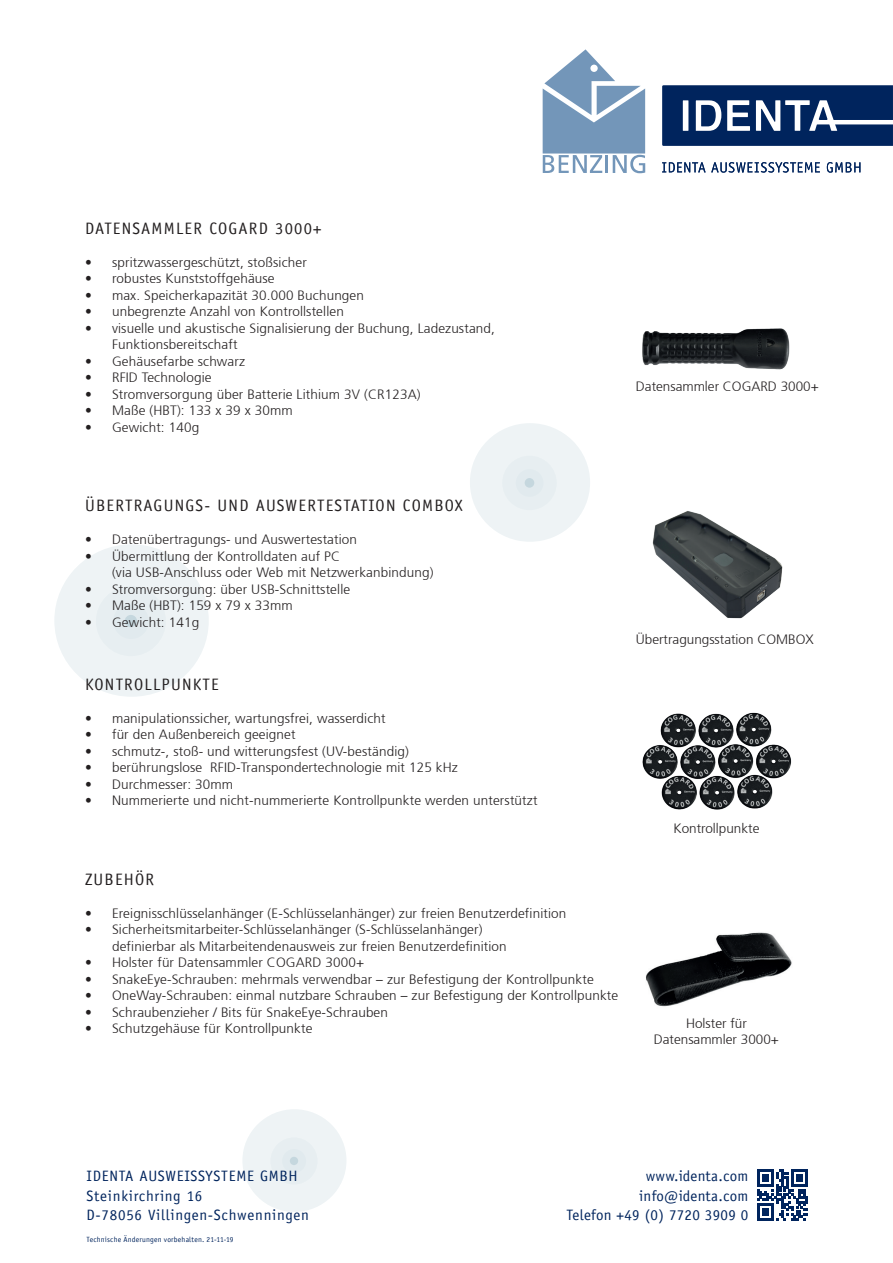
<style>
.page{position:relative;width:893px;height:1263px;background:#fff}
.page>*{position:absolute;margin:0;border:0;box-sizing:border-box;transform-origin:0 0}
.t1{font:16.5px "Officina Sans";letter-spacing:.075em;color:#231f20}
.t2{font:15px/19.5px "Officina Sans";letter-spacing:.05em;color:#00245d}
.t3{font:15px/19.5px "Officina Sans";letter-spacing:.02em;color:#00245d;text-align:right}
.t4{font:300 13.5px/16.5px "Frutiger";letter-spacing:.01em;color:#231f20}
.t5{font:7.5px "Officina Sans";letter-spacing:.025em;color:#00245d}
.s1{font-family:"Frutiger LT"}
</style>
<div class="page">
<div style="left:470px;top:423px;width:120px;height:119px;background:#eef3f5;border-radius:50%"></div>
<div style="left:502px;top:456px;width:55px;height:54px;background:#e7eef1;border-radius:50%"></div>
<div style="left:516px;top:469px;width:27px;height:28px;background:#e1eaee;border-radius:50%"></div>
<div style="left:525px;top:478px;width:9px;height:10px;background:#c5d7de;border-radius:50%"></div>
<div style="left:242px;top:1109px;width:104px;height:103px;background:#eef3f5;border-radius:50%"></div>
<div style="left:270px;top:1137px;width:48px;height:47px;background:#e7eef1;border-radius:50%"></div>
<div style="left:282px;top:1149px;width:24px;height:24px;background:#e1eaee;border-radius:50%"></div>
<div style="left:290px;top:1157px;width:8px;height:8px;background:#c5d7de;border-radius:50%"></div>
<div style="left:54px;top:544px;width:155px;height:153px;background:#eef3f5;border-radius:50%"></div>
<div style="left:96px;top:586px;width:70px;height:70px;background:#e7eef1;border-radius:50%"></div>
<div style="left:113px;top:603px;width:36px;height:36px;background:#e1eaee;border-radius:50%"></div>
<div style="left:125px;top:615px;width:12px;height:12px;background:#c5d7de;border-radius:50%"></div>
<img style="left:642px;top:712px;width:150px;height:98px">
<img style="left:652px;top:511px;width:131px;height:108px">
<img style="left:642px;top:328px;width:148px;height:42px">
<img style="left:646px;top:932px;width:146px;height:75px">
<svg style="left:757px;top:1169px;width:51px;height:51px"></svg>
<svg style="left:662px;top:162px;width:158px;height:11px"></svg>
<svg style="left:827px;top:162px;width:33px;height:11px"></svg>
<svg style="left:662px;top:85px;width:231px;height:61px;background:#2b4978"></svg>
<svg style="left:543px;top:49px;width:102px;height:124px"></svg>
<p class="t1" style="left:85px;top:218px;width:238px">DATENSAMMLER COGARD 3000+</p>
<p class="t4" style="left:85px;top:254px;width:223px">• spritzwassergeschützt, stoßsicher</p>
<p class="t4" style="left:85px;top:270px;width:191px">• robustes Kunststoffgehäuse</p>
<p class="t4" style="left:85px;top:287px;width:280px">• max. Speicherkapazität 30.000 Buchungen</p>
<p class="t4" style="left:85px;top:303px;width:260px">• unbegrenzte Anzahl von Kontrollstellen</p>
<p class="t4" style="left:112px;top:320px;width:384px;text-indent:-27px">• visuelle und akustische Signalisierung der Buchung, Ladezustand,<br>Funktionsbereitschaft</p>
<p class="t4" style="left:85px;top:353px;width:162px">• Gehäusefarbe schwarz</p>
<p class="t4" style="left:85px;top:369px;width:128px">• RFID Technologie</p>
<p class="t4" style="left:85px;top:386px;width:337px">• Stromversorgung über Batterie Lithium 3V (CR123A)</p>
<p class="t4" style="left:85px;top:402px;width:209px">• Maße (HBT): 133 x 39 x 30mm</p>
<p class="t4" style="left:85px;top:419px;width:116px">• Gewicht: 140g</p>
<p class="t4" style="left:636px;top:378px;width:184px">Datensammler COGARD 3000+</p>
<p class="t1" style="left:85px;top:495px;width:379px">ÜBERTRAGUNGS- UND AUSWERTESTATION COMBOX</p>
<p class="t4" style="left:85px;top:531px;width:274px">• Datenübertragungs- und Auswertestation</p>
<p class="t4" style="left:112px;top:548px;width:323px;text-indent:-27px">• Übermittlung der Kontrolldaten auf PC<br>(via USB-Anschluss oder Web mit Netzwerkanbindung)</p>
<p class="t4" style="left:85px;top:581px;width:267px">• Stromversorgung: über USB-Schnittstelle</p>
<p class="t4" style="left:85px;top:597px;width:209px">• Maße (HBT): 159 x 79 x 33mm</p>
<p class="t4" style="left:85px;top:614px;width:116px">• Gewicht: <span class="s1">141g</span></p>
<p class="t1" style="left:85px;top:674px;width:135px">KONTROLLPUNKTE</p>
<p class="t4" style="left:85px;top:710px;width:302px">• manipulationssicher, wartungsfrei, wasserdicht</p>
<p class="t4" style="left:85px;top:727px;width:212px">• für den Außenbereich geeignet</p>
<p class="t4" style="left:85px;top:743px;width:325px">• schmutz-, stoß- und witterungsfest (UV-beständig)</p>
<p class="t4" style="left:85px;top:760px;width:374px">• berührungslose RFID-Transpondertechnologie mit 125 kHz</p>
<p class="t4" style="left:85px;top:776px;width:150px">• Durchmesser: 30mm</p>
<p class="t4" style="left:85px;top:793px;width:454px">• Nummerierte und nicht-nummerierte Kontrollpunkte werden unterstützt</p>
<p class="t1" style="left:85px;top:869px;width:71px">ZUBEHÖR</p>
<p class="t4" style="left:85px;top:905px;width:483px">• Ereignisschlüsselanhänger (E-Schlüsselanhänger) zur freien Benutzerdefinition</p>
<p class="t4" style="left:112px;top:921px;width:396px;text-indent:-27px">• Sicherheitsmitarbeiter-Schlüsselanhänger (S-Schlüsselanhänger) definierbar als Mitarbeitendenausweis zur freien Benutzerdefinition</p>
<p class="t4" style="left:85px;top:954px;width:281px">• Holster für Datensammler COGARD 3000+</p>
<p class="t4" style="left:85px;top:971px;width:510px">• SnakeEye-Schrauben: mehrmals verwendbar – zur Befestigung der Kontrollpunkte</p>
<p class="t4" style="left:85px;top:987px;width:535px">• OneWay-Schrauben: einmal nutzbare Schrauben – zur Befestigung der Kontrollpunkte</p>
<p class="t4" style="left:85px;top:1004px;width:304px">• Schraubenzieher / Bits für SnakeEye-Schrauben</p>
<p class="t4" style="left:85px;top:1020px;width:229px">• Schutzgehäuse für Kontrollpunkte</p>
<p class="t4" style="left:636px;top:631px;width:179px">Übertragungsstation COMBOX</p>
<p class="t4" style="left:673px;top:820px;width:88px">Kontrollpunkte</p>
<p class="t4" style="left:654px;top:1015px;width:127px;text-align:center">Holster für<br>Datensammler 3000+</p>
<p class="t2" style="left:87px;top:1167px;width:224px">IDENTA AUSWEISSYSTEME GMBH<br>Steinkirchring 16<br>D-78056 Villingen-Schwenningen</p>
<p class="t5" style="left:87px;top:1234px;width:149px">Technische Änderungen vorbehalten. 21-11-19</p>
<p class="t3" style="left:566px;top:1167px;width:183px">www.identa.com info@identa.com<br>Telefon +49 (0) 7720 3909 0</p>
</div>
